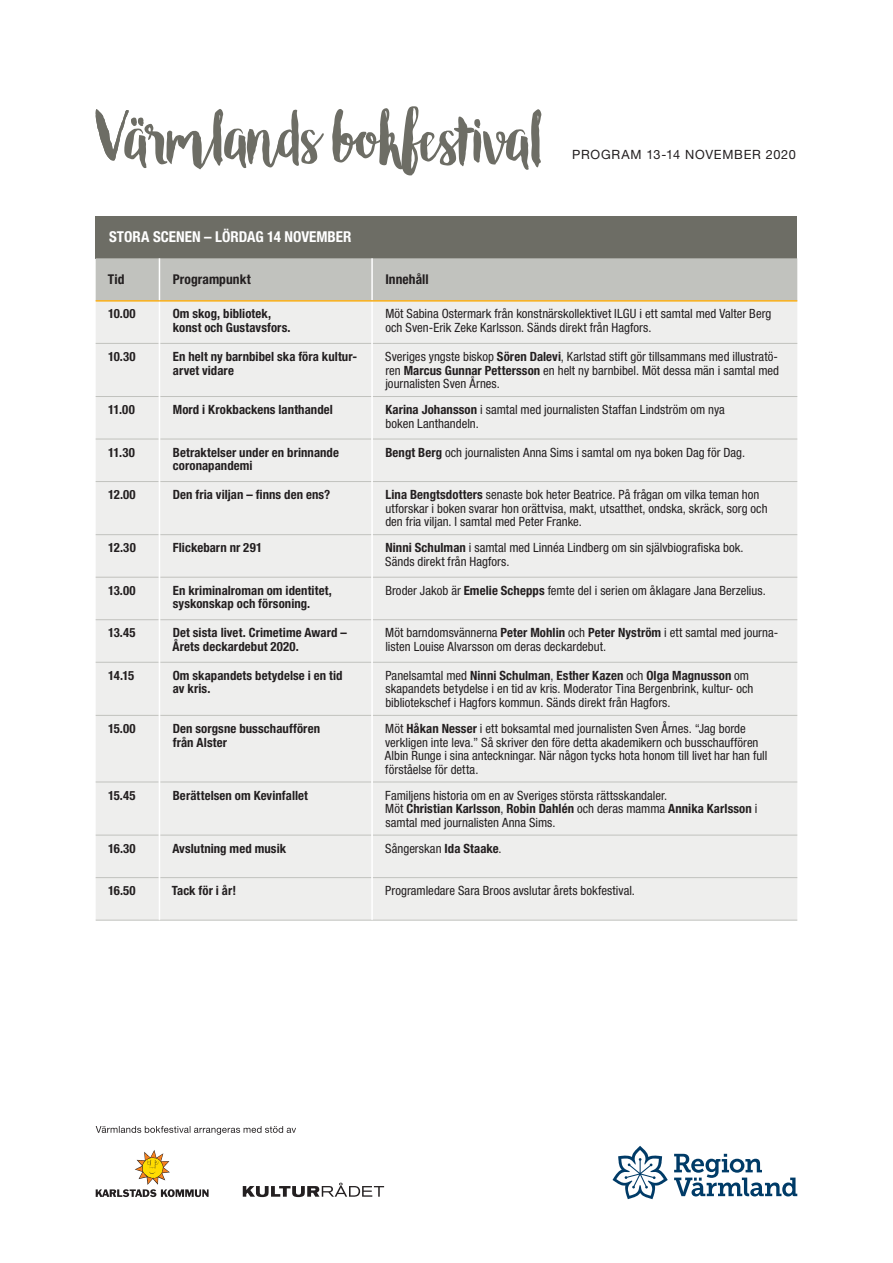
<style>
.page{position:relative;width:893px;height:1263px;background:#fff}
.page>*{position:absolute;margin:0;border:0;box-sizing:border-box;transform-origin:0 0}
.t1{font:700 condensed 15px "Helvetica Neue LT Pro";color:#fff}
.t2{font:700 condensed 13.5px "Helvetica Neue LT Pro";letter-spacing:.005em;color:#231f20}
.t3{font:condensed 12.75px/13.5px "Helvetica Neue LT Pro";letter-spacing:.005em;color:#231f20}
.t4{font:700 condensed 12.75px/13.5px "Helvetica Neue LT Pro";letter-spacing:.005em;color:#231f20}
.t5{font:12.75px "Helvetica Neue LT Pro";letter-spacing:.06em;color:#231f20}
.s1{font-weight:700}
</style>
<div class="page">
<div style="left:96px;top:216px;width:701px;height:42px;background:#6d6d65"></div>
<div style="left:96px;top:258px;width:701px;height:42px;background:#c1c2be"></div>
<div style="left:96px;top:302px;width:701px;height:618px;background:#eeeeed"></div>
<hr style="left:96px;top:343px;width:63px;height:1px;background:#c1c2be">
<hr style="left:160px;top:343px;width:211px;height:1px;background:#c1c2be">
<hr style="left:373px;top:343px;width:424px;height:1px;background:#c1c2be">
<hr style="left:96px;top:396px;width:63px;height:1px;background:#c1c2be">
<hr style="left:160px;top:396px;width:211px;height:1px;background:#c1c2be">
<hr style="left:373px;top:396px;width:424px;height:1px;background:#c1c2be">
<hr style="left:96px;top:439px;width:63px;height:1px;background:#c1c2be">
<hr style="left:160px;top:439px;width:211px;height:1px;background:#c1c2be">
<hr style="left:373px;top:439px;width:424px;height:1px;background:#c1c2be">
<hr style="left:96px;top:481px;width:63px;height:1px;background:#c1c2be">
<hr style="left:160px;top:481px;width:211px;height:1px;background:#c1c2be">
<hr style="left:373px;top:481px;width:424px;height:1px;background:#c1c2be">
<hr style="left:96px;top:534px;width:63px;height:1px;background:#c1c2be">
<hr style="left:160px;top:534px;width:211px;height:1px;background:#c1c2be">
<hr style="left:373px;top:534px;width:424px;height:1px;background:#c1c2be">
<hr style="left:96px;top:577px;width:63px;height:1px;background:#c1c2be">
<hr style="left:160px;top:577px;width:211px;height:1px;background:#c1c2be">
<hr style="left:373px;top:577px;width:424px;height:1px;background:#c1c2be">
<hr style="left:96px;top:619px;width:63px;height:1px;background:#c1c2be">
<hr style="left:160px;top:619px;width:211px;height:1px;background:#c1c2be">
<hr style="left:373px;top:619px;width:424px;height:1px;background:#c1c2be">
<hr style="left:96px;top:662px;width:63px;height:1px;background:#c1c2be">
<hr style="left:160px;top:662px;width:211px;height:1px;background:#c1c2be">
<hr style="left:373px;top:662px;width:424px;height:1px;background:#c1c2be">
<hr style="left:96px;top:715px;width:63px;height:1px;background:#c1c2be">
<hr style="left:160px;top:715px;width:211px;height:1px;background:#c1c2be">
<hr style="left:373px;top:715px;width:424px;height:1px;background:#c1c2be">
<hr style="left:96px;top:782px;width:63px;height:1px;background:#c1c2be">
<hr style="left:160px;top:782px;width:211px;height:1px;background:#c1c2be">
<hr style="left:373px;top:782px;width:424px;height:1px;background:#c1c2be">
<hr style="left:96px;top:835px;width:63px;height:1px;background:#c1c2be">
<hr style="left:160px;top:835px;width:211px;height:1px;background:#c1c2be">
<hr style="left:373px;top:835px;width:424px;height:1px;background:#c1c2be">
<hr style="left:96px;top:877px;width:63px;height:1px;background:#c1c2be">
<hr style="left:160px;top:877px;width:211px;height:1px;background:#c1c2be">
<hr style="left:373px;top:877px;width:424px;height:1px;background:#c1c2be">
<hr style="left:96px;top:920px;width:63px;height:1px;background:#c1c2be">
<hr style="left:159px;top:920px;width:213px;height:1px;background:#c1c2be">
<hr style="left:372px;top:920px;width:425px;height:1px;background:#c1c2be">
<hr style="left:159px;top:258px;width:1px;height:42px;background:#fff">
<hr style="left:371px;top:258px;width:2px;height:42px;background:#fff">
<hr style="left:159px;top:302px;width:1px;height:41px;background:#fff">
<hr style="left:371px;top:302px;width:2px;height:41px;background:#fff">
<hr style="left:159px;top:343px;width:1px;height:53px;background:#fff">
<hr style="left:371px;top:343px;width:2px;height:53px;background:#fff">
<hr style="left:159px;top:396px;width:1px;height:43px;background:#fff">
<hr style="left:371px;top:396px;width:2px;height:43px;background:#fff">
<hr style="left:159px;top:439px;width:1px;height:42px;background:#fff">
<hr style="left:371px;top:439px;width:2px;height:42px;background:#fff">
<hr style="left:159px;top:481px;width:1px;height:54px;background:#fff">
<hr style="left:371px;top:481px;width:2px;height:54px;background:#fff">
<hr style="left:159px;top:535px;width:1px;height:42px;background:#fff">
<hr style="left:371px;top:535px;width:2px;height:42px;background:#fff">
<hr style="left:159px;top:577px;width:1px;height:43px;background:#fff">
<hr style="left:371px;top:577px;width:2px;height:43px;background:#fff">
<hr style="left:159px;top:620px;width:1px;height:42px;background:#fff">
<hr style="left:371px;top:620px;width:2px;height:42px;background:#fff">
<hr style="left:159px;top:662px;width:1px;height:53px;background:#fff">
<hr style="left:371px;top:662px;width:2px;height:53px;background:#fff">
<hr style="left:159px;top:715px;width:1px;height:67px;background:#fff">
<hr style="left:371px;top:715px;width:2px;height:67px;background:#fff">
<hr style="left:159px;top:782px;width:1px;height:53px;background:#fff">
<hr style="left:371px;top:782px;width:2px;height:53px;background:#fff">
<hr style="left:159px;top:835px;width:1px;height:43px;background:#fff">
<hr style="left:371px;top:835px;width:2px;height:43px;background:#fff">
<hr style="left:159px;top:878px;width:1px;height:42px;background:#fff">
<hr style="left:371px;top:878px;width:2px;height:42px;background:#fff">
<hr style="left:96px;top:300px;width:63px;height:2px;background:#faaf18">
<hr style="left:159px;top:300px;width:213px;height:2px;background:#faaf18">
<hr style="left:372px;top:300px;width:425px;height:2px;background:#faaf18">
<svg style="left:674px;top:1154px;width:123px;height:42px"></svg>
<svg style="left:612px;top:1146px;width:56px;height:53px"></svg>
<svg style="left:96px;top:1126px;width:200px;height:9px"></svg>
<svg style="left:96px;top:1150px;width:113px;height:47px"></svg>
<svg style="left:243px;top:1183px;width:141px;height:14px"></svg>
<svg style="left:96px;top:109px;width:228px;height:60px"></svg>
<svg style="left:332px;top:106px;width:209px;height:69px"></svg>
<p class="t5" style="left:572px;top:147px;width:225px">PROGRAM 13-14 NOVEMBER 2020</p>
<p class="t1" style="left:109px;top:228px;width:244px">STORA SCENEN – LÖRDAG 14 NOVEMBER</p>
<p class="t2" style="left:108px;top:272px;width:18px">Tid</p>
<p class="t2" style="left:173px;top:272px;width:79px">Programpunkt</p>
<p class="t2" style="left:385px;top:272px;width:45px">Innehåll</p>
<p class="t4" style="left:108px;top:307px;width:29px">10.00</p>
<p class="t4" style="left:173px;top:307px;width:119px">Om skog, bibliotek, konst och Gustavsfors.</p>
<p class="t3" style="left:385px;top:307px;width:388px">Möt Sabina Ostermark från konstnärskollektivet ILGU i ett samtal med Valter Berg och Sven-Erik Zeke Karlsson. Sänds direkt från Hagfors.</p>
<p class="t4" style="left:108px;top:350px;width:29px">10.30</p>
<p class="t4" style="left:173px;top:350px;width:186px">En helt ny barnbibel ska föra kultur&shy;arvet vidare</p>
<p class="t3" style="left:385px;top:350px;width:395px;text-align:justify">Sveriges yngste biskop <span class="s1">Sören Dalevi</span>, Karlstad stift gör tillsammans med illustratö&shy;ren <span class="s1">Marcus Gunnar Pettersson</span> en helt ny barnbibel. Möt dessa män i samtal med journalisten Sven Årnes.</p>
<p class="t4" style="left:108px;top:403px;width:28px">11.00</p>
<p class="t4" style="left:173px;top:403px;width:162px">Mord i Krokbackens lanthandel</p>
<p class="t3" style="left:385px;top:403px;width:341px"><span class="s1">Karina Johansson</span> i samtal med journalisten Staffan Lindström om nya boken Lanthandeln.</p>
<p class="t4" style="left:108px;top:445px;width:28px">11.30</p>
<p class="t4" style="left:173px;top:445px;width:168px">Betraktelser under en brinnande coronapandemi</p>
<p class="t3" style="left:385px;top:445px;width:361px"><span class="s1">Bengt Berg</span> och journalisten Anna Sims i samtal om nya boken Dag för Dag.</p>
<p class="t4" style="left:108px;top:488px;width:29px">12.00</p>
<p class="t4" style="left:173px;top:488px;width:159px">Den fria viljan – finns den ens?</p>
<p class="t3" style="left:385px;top:488px;width:384px"><span class="s1">Lina Bengtsdotters</span> senaste bok heter Beatrice. På frågan om vilka teman hon utforskar i boken svarar hon orättvisa, makt, utsatthet, ondska, skräck, sorg och den fria viljan. I samtal med Peter Franke.</p>
<p class="t4" style="left:108px;top:541px;width:29px">12.30</p>
<p class="t4" style="left:173px;top:541px;width:91px">Flickebarn nr 291</p>
<p class="t3" style="left:385px;top:541px;width:360px"><span class="s1">Ninni Schulman</span> i samtal med Linnéa Lindberg om sin självbiografiska bok.<br>Sänds direkt från Hagfors.</p>
<p class="t4" style="left:108px;top:584px;width:29px">13.00</p>
<p class="t4" style="left:173px;top:584px;width:161px">En kriminalroman om identitet, syskonskap och försoning.</p>
<p class="t3" style="left:385px;top:583px;width:382px">Broder Jakob är <span class="s1">Emelie Schepps</span> femte del i serien om åklagare Jana Berzelius.</p>
<p class="t4" style="left:108px;top:626px;width:29px">13.45</p>
<p class="t4" style="left:172px;top:626px;width:176px">Det sista livet. Crimetime Award –<br>Årets deckardebut 2020.</p>
<p class="t3" style="left:385px;top:626px;width:394px">Möt barndomsvännerna <span class="s1">Peter Mohlin</span> och <span class="s1">Peter Nyström</span> i ett samtal med journa&shy;listen Louise Alvarsson om deras deckardebut.</p>
<p class="t4" style="left:108px;top:669px;width:28px">14.15</p>
<p class="t4" style="left:173px;top:669px;width:171px">Om skapandets betydelse i en tid av kris.</p>
<p class="t3" style="left:385px;top:668px;width:370px">Panelsamtal med <span class="s1">Ninni Schulman</span>, <span class="s1">Esther Kazen</span> och <span class="s1">Olga Magnusson</span> om skapandets betydelse i en tid av kris. Moderator Tina Bergenbrink, kultur- och bibliotekschef i Hagfors kommun. Sänds direkt från Hagfors.</p>
<p class="t4" style="left:108px;top:722px;width:29px">15.00</p>
<p class="t4" style="left:173px;top:722px;width:149px">Den sorgsne busschauffören från Alster</p>
<p class="t3" style="left:385px;top:722px;width:384px">Möt <span class="s1">Håkan Nesser</span> i ett boksamtal med journalisten Sven Årnes. “Jag borde verkligen inte leva.” Så skriver den före detta akademikern och busschauffören Albin Runge i sina anteckningar. När någon tycks hota honom till livet har han full förståelse för detta.</p>
<p class="t4" style="left:108px;top:788px;width:29px">15.45</p>
<p class="t4" style="left:173px;top:788px;width:137px">Berättelsen om Kevinfallet</p>
<p class="t3" style="left:385px;top:788px;width:374px">Familjens historia om en av Sveriges största rättsskandaler.<br>Möt <span class="s1">Christian Karlsson</span>, <span class="s1">Robin Dahlén</span> och deras mamma <span class="s1">Annika Karlsson</span> i samtal med journalisten Anna Sims.</p>
<p class="t4" style="left:108px;top:841px;width:29px">16.30</p>
<p class="t4" style="left:172px;top:841px;width:115px">Avslutning med musik</p>
<p class="t3" style="left:385px;top:841px;width:118px">Sångerskan <span class="s1">Ida Staake</span>.</p>
<p class="t4" style="left:108px;top:884px;width:29px">16.50</p>
<p class="t4" style="left:172px;top:884px;width:66px">Tack för i år!</p>
<p class="t3" style="left:385px;top:884px;width:251px">Programledare Sara Broos avslutar årets bokfestival.</p>
</div>
